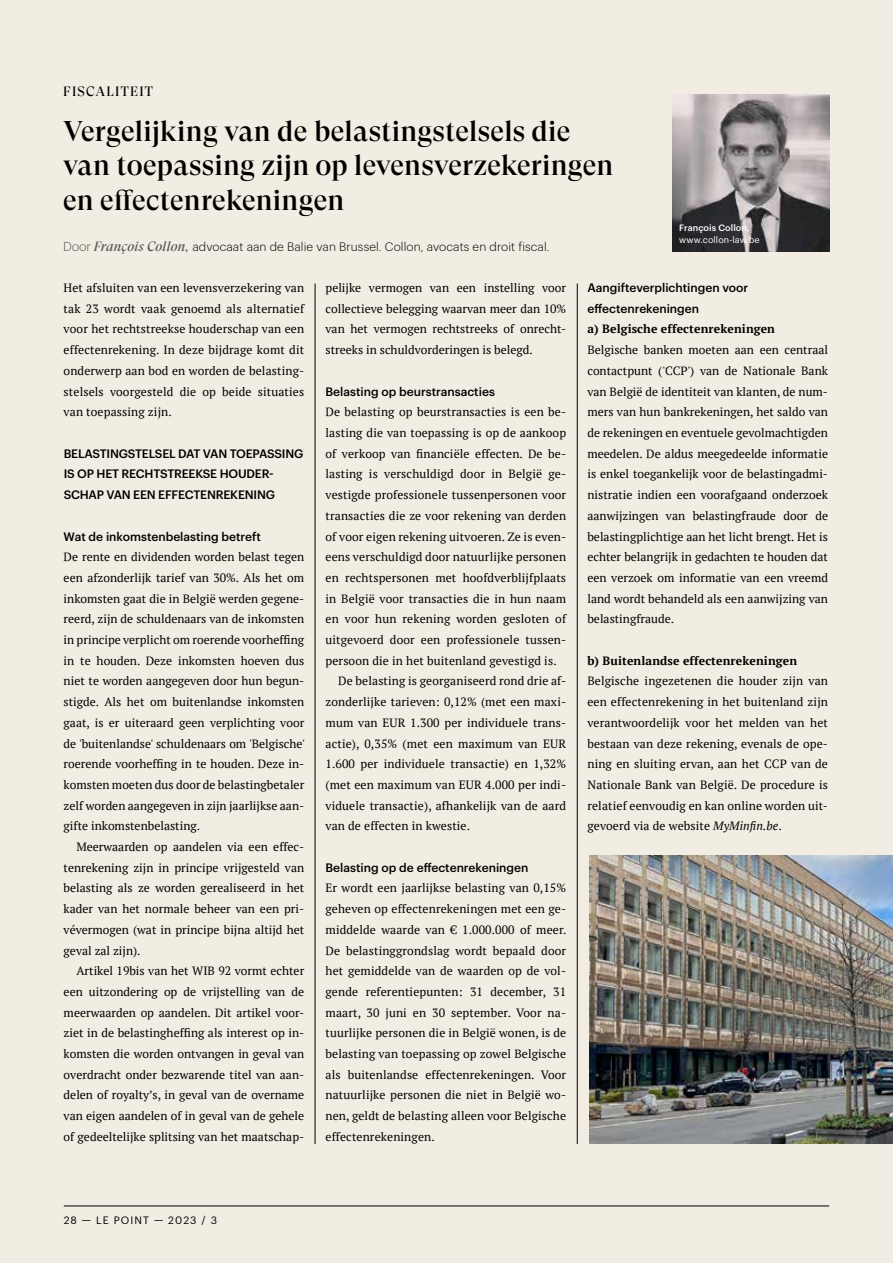
<style>
.page{position:relative;width:893px;height:1263px;background:#f1ede2}
.page>*{position:absolute;margin:0;border:0;box-sizing:border-box;transform-origin:0 0}
.t1{font:500 28.5px/34.5px "GT Super Display";letter-spacing:.01em;color:#000}
.t2{font:13.5px "GT Super Display";letter-spacing:.09em;color:#000}
.t3{font:12px/20.7px "PT Serif";letter-spacing:.01em;color:#000;text-align:justify}
.t4{font:500 12px/20.7px "Graphik";color:#000}
.t5{font:300 12px "Graphik";letter-spacing:.01em;color:#000}
.t6{font:700 12px "PT Serif";letter-spacing:.01em;color:#000}
.t7{font:10.5px "Graphik";letter-spacing:.105em;color:#000}
.t8{font:9px "Graphik";letter-spacing:.01em;color:#fff}
.t9{font:500 9px "Graphik";letter-spacing:.01em;color:#fff}
.s1{font-size:12.75px;color:#575756}
.s2{font-family:"GT Super Display";font-weight:400;font-style:italic;font-size:13.5px;color:#575756}
.s3{font-style:italic}
</style>
<div class="page">
<hr style="left:315px;top:283px;width:1px;height:861px;background:#000">
<hr style="left:577px;top:283px;width:1px;height:861px;background:#000">
<img style="left:672px;top:94px;width:157px;height:157px">
<img style="left:589px;top:855px;width:304px;height:289px">
<p class="t2" style="left:63px;top:84px;width:91px">FISCALITEIT</p>
<h1 class="t1" style="left:63px;top:114px;width:552px">Vergelijking van de belastingstelsels die van toepassing zijn op levensverzekeringen en effectenrekeningen</h1>
<p class="t5" style="left:63px;top:238px;width:488px"><span class="s1">Door</span> <span class="s2">François Collon,</span> advocaat aan de Balie van Brussel. Collon, avocats en droit fiscal.</p>
<p class="t9" style="left:679px;top:221px;width:72px">François Collon,</p>
<p class="t8" style="left:679px;top:233px;width:82px">www.collon-law.be</p>
<p class="t3" style="left:64px;top:277px;width:242px">Het afsluiten van een levensverzekering van tak 23 wordt vaak genoemd als alternatief voor het rechtstreekse houderschap van een effectenrekening. In deze bijdrage komt dit onderwerp aan bod en worden de belasting&shy;stelsels voorgesteld die op beide situaties van toepassing zijn.</p>
<p class="t4" style="left:64px;top:442px;width:241px">BELASTINGSTELSEL DAT VAN TOEPASSING<br>IS OP HET RECHTSTREEKSE HOUDER-<br>SCHAP VAN EEN EFFECTENREKENING</p>
<p class="t4" style="left:64px;top:525px;width:199px">Wat de inkomstenbelasting betreft</p>
<p class="t3" style="left:64px;top:546px;width:243px">De rente en dividenden worden belast tegen een afzonderlijk tarief van 30%. Als het om inkomsten gaat die in België werden gegene&shy;reerd, zijn de schuldenaars van de inkomsten in principe verplicht om roerende voorheffing in te houden. Deze inkomsten hoeven dus niet te worden aangegeven door hun begun&shy;stigde. Als het om buitenlandse inkomsten gaat, is er uiteraard geen verplichting voor de 'buitenlandse' schuldenaars om 'Belgische' roerende voorheffing in te houden. Deze in&shy;komsten moeten dus door de belastingbetaler zelf worden aangegeven in zijn jaarlijkse aan&shy;gifte inkomstenbelasting.</p>
<p class="t3" style="left:64px;top:836px;width:242px;text-indent:13px">Meerwaarden op aandelen via een effec&shy;tenrekening zijn in principe vrijgesteld van belasting als ze worden gerealiseerd in het kader van het normale beheer van een pri&shy;vévermogen (wat in principe bijna altijd het geval zal zijn).</p>
<p class="t3" style="left:64px;top:960px;width:242px;text-indent:13px">Artikel 19bis van het WIB 92 vormt echter een uitzondering op de vrijstelling van de meerwaarden op aandelen. Dit artikel voor&shy;ziet in de belastingheffing als interest op in&shy;komsten die worden ontvangen in geval van overdracht onder bezwarende titel van aan&shy;delen of royalty’s, in geval van de overname van eigen aandelen of in geval van de gehele of gedeeltelijke splitsing van het maatschap-</p>
<p class="t3" style="left:326px;top:277px;width:242px">pelijke vermogen van een instelling voor collectieve belegging waarvan meer dan 10% van het vermogen rechtstreeks of onrecht&shy;streeks in schuldvorderingen is belegd.</p>
<p class="t4" style="left:326px;top:380px;width:171px">Belasting op beurstransacties</p>
<p class="t3" style="left:326px;top:402px;width:242px">De belasting op beurstransacties is een be-</p>
<p class="t3" style="left:326px;top:422px;width:242px">lasting die van toepassing is op de aankoop</p>
<p class="t3" style="left:326px;top:443px;width:242px">of verkoop van financiële effecten. De be-</p>
<p class="t3" style="left:326px;top:464px;width:242px">lasting is verschuldigd door in België ge-</p>
<p class="t3" style="left:326px;top:484px;width:242px">vestigde professionele tussenpersonen voor</p>
<p class="t3" style="left:326px;top:505px;width:242px">transacties die ze voor rekening van derden</p>
<p class="t3" style="left:326px;top:526px;width:242px">of voor eigen rekening uitvoeren. Ze is even-</p>
<p class="t3" style="left:326px;top:546px;width:242px">eens verschuldigd door natuurlijke personen</p>
<p class="t3" style="left:326px;top:567px;width:242px">en rechtspersonen met hoofdverblijfplaats</p>
<p class="t3" style="left:326px;top:588px;width:242px">in België voor transacties die in hun naam</p>
<p class="t3" style="left:326px;top:609px;width:242px">en voor hun rekening worden gesloten of</p>
<p class="t3" style="left:326px;top:629px;width:242px">uitgevoerd door een professionele tussen-</p>
<p class="t3" style="left:326px;top:650px;width:233px">persoon die in het buitenland gevestigd is.</p>
<p class="t3" style="left:338px;top:671px;width:229px">De belasting is georganiseerd rond drie af-</p>
<p class="t3" style="left:326px;top:691px;width:242px">zonderlijke tarieven: 0,12% (met een maxi-</p>
<p class="t3" style="left:326px;top:712px;width:242px">mum van EUR 1.300 per individuele trans-</p>
<p class="t3" style="left:326px;top:733px;width:242px">actie), 0,35% (met een maximum van EUR</p>
<p class="t3" style="left:326px;top:753px;width:242px">1.600 per individuele transactie) en 1,32%</p>
<p class="t3" style="left:326px;top:774px;width:242px">(met een maximum van EUR 4.000 per indi-</p>
<p class="t3" style="left:326px;top:795px;width:242px">viduele transactie), afhankelijk van de aard</p>
<p class="t3" style="left:326px;top:816px;width:146px">van de effecten in kwestie.</p>
<p class="t4" style="left:326px;top:856px;width:204px">Belasting op de effectenrekeningen</p>
<p class="t3" style="left:326px;top:878px;width:243px">Er wordt een jaarlijkse belasting van 0,15% geheven op effectenrekeningen met een ge&shy;middelde waarde van € 1.000.000 of meer.<br>De belastinggrondslag wordt bepaald door het gemiddelde van de waarden op de vol&shy;gende referentiepunten: 31 december, 31 maart, 30 juni en 30 september. Voor na&shy;tuurlijke personen die in België wonen, is de belasting van toepassing op zowel Belgische als buitenlandse effectenrekeningen. Voor natuurlijke personen die niet in België wo&shy;nen, geldt de belasting alleen voor Belgische effectenrekeningen.</p>
<p class="t4" style="left:587px;top:276px;width:162px">Aangifteverplichtingen voor effectenrekeningen</p>
<p class="t6" style="left:587px;top:321px;width:189px">a) Belgische effectenrekeningen</p>
<p class="t3" style="left:587px;top:339px;width:242px">Belgische banken moeten aan een centraal contactpunt ('CCP') van de Nationale Bank van België de identiteit van klanten, de num&shy;mers van hun bankrekeningen, het saldo van de rekeningen en eventuele gevolmachtigden meedelen. De aldus meegedeelde informatie is enkel toegankelijk voor de belastingadmi&shy;nistratie indien een voorafgaand onderzoek aanwijzingen van belastingfraude door de belastingplichtige aan het licht brengt. Het is echter belangrijk in gedachten te houden dat een verzoek om informatie van een vreemd land wordt behandeld als een aanwijzing van belastingfraude.</p>
<p class="t6" style="left:587px;top:653px;width:211px">b) Buitenlandse effectenrekeningen</p>
<p class="t3" style="left:587px;top:671px;width:242px">Belgische ingezetenen die houder zijn van een effectenrekening in het buitenland zijn verantwoordelijk voor het melden van het bestaan van deze rekening, evenals de ope&shy;ning en sluiting ervan, aan het CCP van de Nationale Bank van België. De procedure is relatief eenvoudig en kan online worden uit&shy;gevoerd via de website <span class="s3">MyMinfin.be</span>.</p>
<p class="t7" style="left:64px;top:1212px;width:155px">28 — LE POINT — 2023 / 3</p>
</div>
